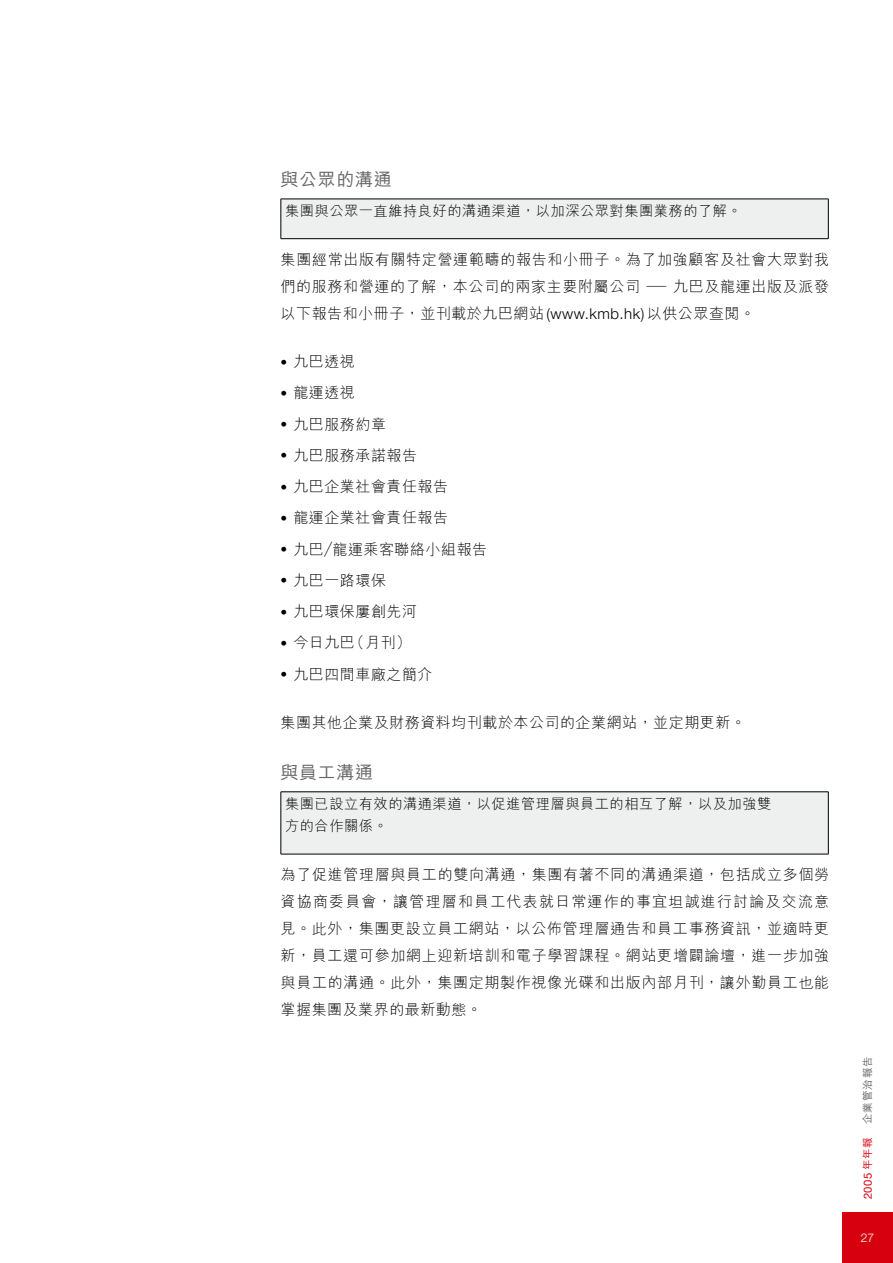
<style>
.page{position:relative;width:893px;height:1263px;background:#fff}
.page>*{position:absolute;margin:0;border:0;box-sizing:border-box;transform-origin:0 0}
.t1{font:500 18px "M Hei HK";letter-spacing:.035em;color:#666464}
.t2{font:300 15px/27px "M Hei HK";letter-spacing:.035em;color:#000;text-align:justify}
.t3{font:300 14.25px/22.5px "M Hei HK";letter-spacing:.035em;color:#000}
.t4{font:300 12px "Helvetica Neue";color:#fff}
.t5{font:500 10.5px "M Hei HK";letter-spacing:.095em;color:#666464}
.s1{font-family:"Helvetica Neue"}
.s2{font-family:"Helvetica Neue";font-size:13.5px}
.s3{font-family:"Helvetica Neue";font-weight:400;font-size:11.25px;color:#d7000f}
.s4{color:#d7000f}
</style>
<div class="page">
<div style="left:842px;top:1212px;width:51px;height:51px;background:#d7000f"></div>
<div style="left:281px;top:199px;width:547px;height:40px;background:#eeefef"></div>
<hr style="left:281px;top:199px;width:547px;height:1px;background:#000">
<hr style="left:281px;top:199px;width:1px;height:39px;background:#000">
<hr style="left:828px;top:199px;width:1px;height:39px;background:#000">
<hr style="left:281px;top:238px;width:547px;height:1px;background:#000">
<div style="left:281px;top:792px;width:547px;height:62px;background:#eeefef"></div>
<hr style="left:281px;top:791px;width:547px;height:1px;background:#000">
<hr style="left:281px;top:792px;width:1px;height:62px;background:#000">
<hr style="left:828px;top:792px;width:1px;height:62px;background:#000">
<hr style="left:281px;top:854px;width:547px;height:1px;background:#000">
<p class="t1" style="left:281px;top:166px;width:113px">與公眾的溝通</p>
<p class="t3" style="left:285px;top:199px;width:458px">集團與公眾一直維持良好的溝通渠道，以加深公眾對集團業務的了解。</p>
<p class="t2" style="left:281px;top:245px;width:550px">集團經常出版有關特定營運範疇的報告和小冊子。為了加強顧客及社會大眾對我們的服務和營運的了解，本公司的兩家主要附屬公司 — 九巴及龍運出版及派發以下報告和小冊子，並刊載於九巴網站<span class="s1">(www.kmb.hk)</span>以供公眾查閱。</p>
<p class="t2" style="left:281px;top:348px;width:76px"><span class="s2">•</span> 九巴透視</p>
<p class="t2" style="left:281px;top:379px;width:76px"><span class="s2">•</span> 龍運透視</p>
<p class="t2" style="left:281px;top:410px;width:107px"><span class="s2">•</span> 九巴服務約章</p>
<p class="t2" style="left:281px;top:441px;width:138px"><span class="s2">•</span> 九巴服務承諾報告</p>
<p class="t2" style="left:281px;top:473px;width:169px"><span class="s2">•</span> 九巴企業社會責任報告</p>
<p class="t2" style="left:281px;top:504px;width:169px"><span class="s2">•</span> 龍運企業社會責任報告</p>
<p class="t2" style="left:281px;top:535px;width:208px"><span class="s2">•</span> 九巴／龍運乘客聯絡小組報告</p>
<p class="t2" style="left:281px;top:566px;width:107px"><span class="s2">•</span> 九巴一路環保</p>
<p class="t2" style="left:281px;top:598px;width:138px"><span class="s2">•</span> 九巴環保屢創先河</p>
<p class="t2" style="left:281px;top:629px;width:132px"><span class="s2">•</span> 今日九巴（月刊）</p>
<p class="t2" style="left:281px;top:660px;width:153px"><span class="s2">•</span> 九巴四間車廠之簡介</p>
<p class="t2" style="left:281px;top:708px;width:467px">集團其他企業及財務資料均刊載於本公司的企業網站，並定期更新。</p>
<p class="t1" style="left:281px;top:759px;width:94px">與員工溝通</p>
<p class="t3" style="left:285px;top:792px;width:488px">集團已設立有效的溝通渠道，以促進管理層與員工的相互了解，以及加強雙方的合作關係。</p>
<p class="t2" style="left:281px;top:861px;width:550px">為了促進管理層與員工的雙向溝通，集團有著不同的溝通渠道，包括成立多個勞資協商委員會，讓管理層和員工代表就日常運作的事宜坦誠進行討論及交流意見。此外，集團更設立員工網站，以公佈管理層通告和員工事務資訊，並適時更新，員工還可參加網上迎新培訓和電子學習課程。網站更增闢論壇，進一步加強與員工的溝通。此外，集團定期製作視像光碟和出版內部月刊，讓外勤員工也能掌握集團及業界的最新動態。</p>
<p class="t5" style="left:860px;top:1199px;width:144px;rotate:-90deg"><span class="s3">2005</span> <span class="s4">年年報</span> 企業管治報告</p>
<p class="t4" style="left:861px;top:1230px;width:15px">27</p>
</div>
